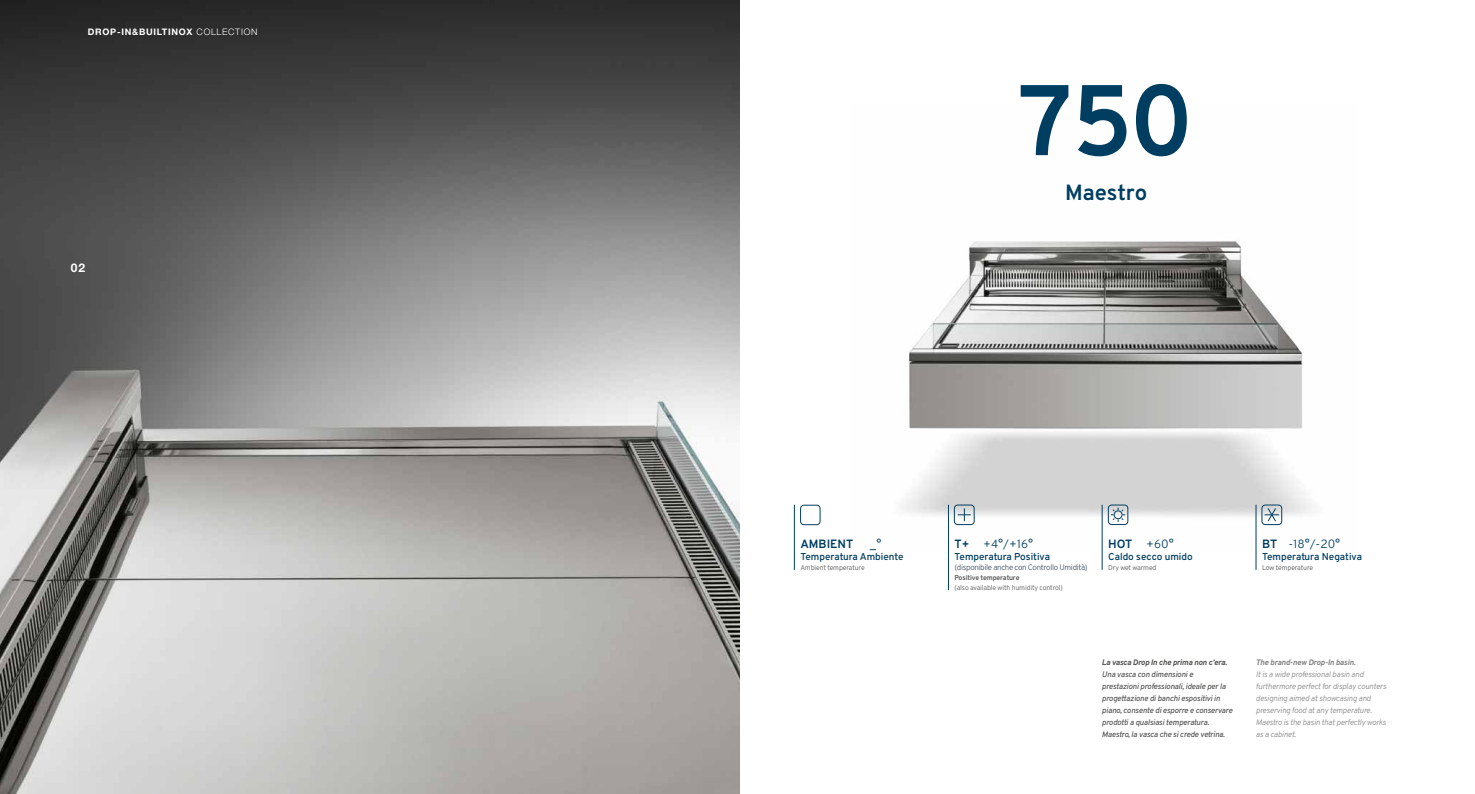
<style>
.page{position:relative;width:1475px;height:794px;background:#fff}
.page>*{position:absolute;margin:0;border:0;box-sizing:border-box;transform-origin:0 0}
.t1{font:700 100px "Overpass";color:#003e61}
.t2{font:700 22px "Overpass";color:#003e61}
.t3{font:300 12px "Overpass";color:#003e61}
.t4{font:700 12px "Overpass";color:#003e61}
.t5{font:700 12px "Helvetica Neue LT Std";color:#fff}
.t6{font:600 10px "Overpass";color:#003e61}
.t7{font:700 9px "Helvetica Neue LT Std";letter-spacing:.08em;color:#fff}
.t8{font:italic 600 8px/12px "Overpass";letter-spacing:-.02em;color:#575756}
.t9{font:italic 300 8px/12px "Overpass";letter-spacing:-.02em;color:#878787}
.t10{font:300 8px "Overpass";letter-spacing:-.04em;color:#415464}
.t11{font:italic 800 8px "Overpass";letter-spacing:-.02em;color:#575756}
.t12{font:italic 800 8px "Overpass";letter-spacing:-.02em;color:#878787}
.t13{font:300 7px "Overpass";letter-spacing:-.02em;color:#575756}
.t14{font:700 7px "Overpass";letter-spacing:-.02em;color:#575756}
.s1{font-weight:300}
.s2{font-weight:700}
</style>
<div class="page">
<img style="left:901px;top:241px;width:412px;height:311px">
<img style="left:0;top:0;width:739px;height:794px">
<hr style="left:794px;top:505px;width:1px;height:64px;background:#003e61">
<hr style="left:948px;top:505px;width:1px;height:85px;background:#003e61">
<hr style="left:1101px;top:505px;width:1px;height:64px;background:#003e61">
<hr style="left:1255px;top:505px;width:1px;height:64px;background:#003e61">
<div style="left:1107px;top:505px;width:20px;height:19px;border:1px solid #003e61;border-radius:3px"></div>
<svg style="left:1111px;top:508px;width:13px;height:13px"></svg>
<div style="left:800px;top:505px;width:20px;height:20px;border:1px solid #003e61;border-radius:3px"></div>
<div style="left:954px;top:505px;width:20px;height:20px;border:1px solid #003e61;border-radius:3px"></div>
<svg style="left:957px;top:508px;width:13px;height:13px"></svg>
<div style="left:1261px;top:505px;width:20px;height:20px;border:1px solid #003e61;border-radius:3px"></div>
<svg style="left:1264px;top:507px;width:14px;height:15px"></svg>
<p class="t7" style="left:88px;top:26px;width:171px">DROP-IN&amp;BUILTINOX <span class="s1">COLLECTION</span></p>
<h3 class="t5" style="left:71px;top:260px;width:16px">02</h3>
<h1 class="t1" style="left:1018px;top:58px;width:177px">750</h1>
<h2 class="t2" style="left:1064px;top:179px;width:84px">Maestro</h2>
<h3 class="t4" style="left:800px;top:536px;width:54px">AMBIENT</h3>
<h3 class="t3" style="left:869px;top:536px;width:13px">_°</h3>
<p class="t6" style="left:800px;top:550px;width:105px">Temperatura Ambiente</p>
<p class="t13" style="left:800px;top:563px;width:66px">Ambient temperature</p>
<h3 class="t3" style="left:954px;top:536px;width:80px"><span class="s2">T+</span> +4°/+16°</h3>
<p class="t6" style="left:954px;top:550px;width:97px">Temperatura Positiva</p>
<p class="t10" style="left:954px;top:562px;width:135px">(disponibile anche con Controllo Umidità)</p>
<p class="t14" style="left:954px;top:573px;width:67px">Positive temperature</p>
<p class="t13" style="left:954px;top:583px;width:110px">(also available with humidity control)</p>
<h3 class="t3" style="left:1107px;top:536px;width:67px"><span class="s2">HOT</span> +60°</h3>
<p class="t6" style="left:1107px;top:550px;width:86px">Caldo secco umido</p>
<p class="t13" style="left:1107px;top:563px;width:50px">Dry wet warmed</p>
<h3 class="t3" style="left:1261px;top:536px;width:80px"><span class="s2">BT</span> -18°/-20°</h3>
<p class="t6" style="left:1261px;top:550px;width:102px">Temperatura Negativa</p>
<p class="t13" style="left:1261px;top:563px;width:53px">Low temperature</p>
<p class="t11" style="left:1101px;top:657px;width:126px">La vasca Drop In che prima non c’era.</p>
<p class="t8" style="left:1101px;top:668px;width:132px">Una vasca con dimensioni e<br>prestazioni professionali, ideale per la progettazione di banchi espositivi in piano, consente di esporre e conservare prodotti a qualsiasi temperatura.<br>Maestro, la vasca che si crede vetrina.</p>
<p class="t12" style="left:1255px;top:657px;width:101px">The brand-new Drop-In basin.</p>
<p class="t9" style="left:1255px;top:668px;width:132px">It is a wide professional basin and furthermore perfect for display counters designing aimed at showcasing and preserving food at any temperature.<br>Maestro is the basin that perfectly works as a cabinet.</p>
</div>
